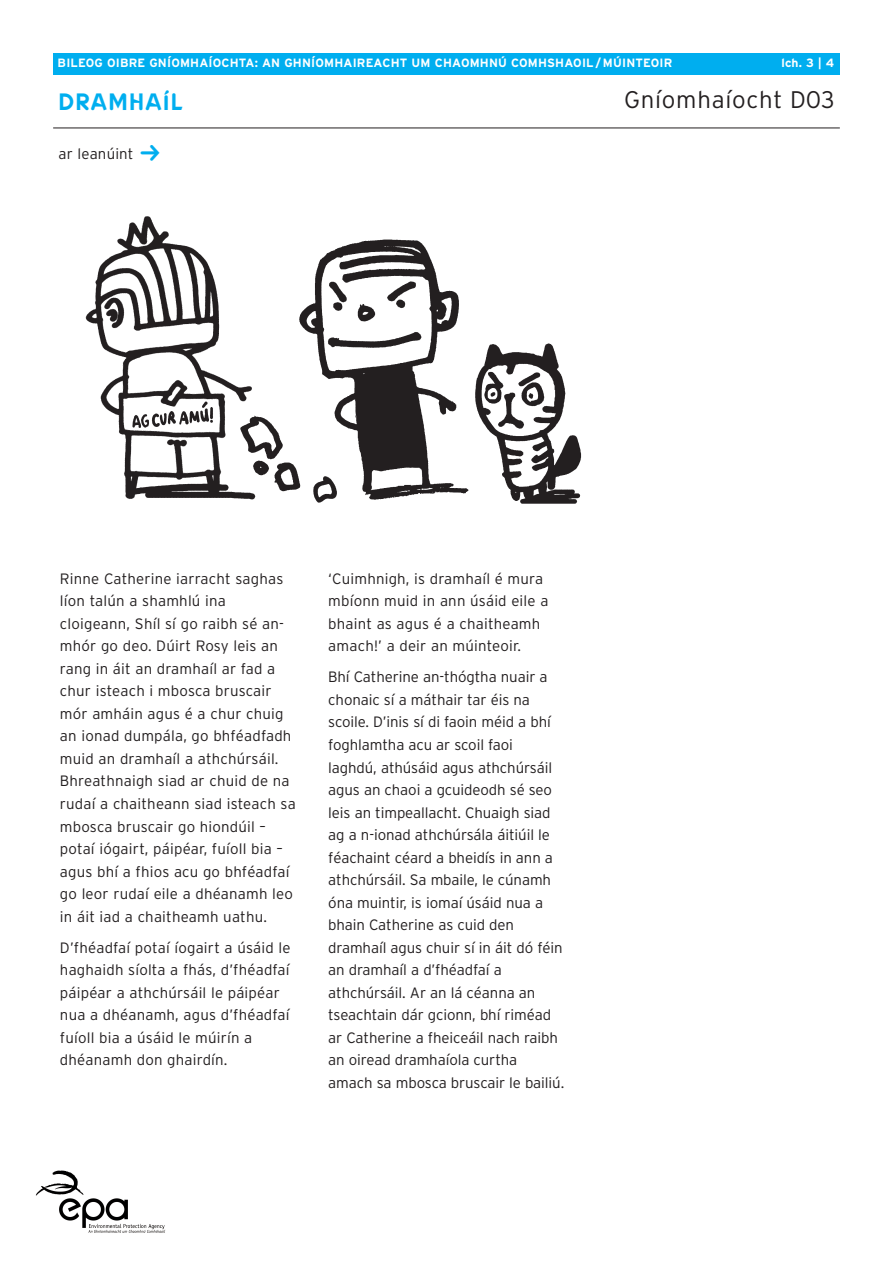
<style>
.page{position:relative;width:893px;height:1263px;background:#fff}
.page>*{position:absolute;margin:0;border:0;box-sizing:border-box;transform-origin:0 0}
.t1{font:300 24px "Interstate";letter-spacing:.03em;color:#231f20}
.t2{font:24px "Keedy Sans Reg";letter-spacing:.055em;color:#00aeef}
.t3{font:300 15px/22.5px "Interstate";letter-spacing:.01em;color:#231f20}
.t4{font:700 12px "Interstate";letter-spacing:.015em;color:#fff}
</style>
<div class="page">
<div style="left:53px;top:53px;width:787px;height:21px;background:#00aeef"></div>
<hr style="left:53px;top:128px;width:787px;height:1px;background:#231f20">
<img style="left:35px;top:1170px;width:131px;height:63px">
<img style="left:85px;top:216px;width:497px;height:288px">
<svg style="left:124px;top:397px;width:94px;height:34px"></svg>
<img style="left:128px;top:399px;width:90px;height:31px">
<p class="t4" style="left:58px;top:56px;width:616px">BILEOG OIBRE GNÍOMHAÍOCHTA: AN GHNÍOMHAIREACHT UM CHAOMHNÚ COMHSHAOIL / MÚINTEOIR</p>
<p class="t4" style="left:781px;top:56px;width:54px">lch. 3 | 4</p>
<h1 class="t1" style="left:624px;top:86px;width:212px">Gníomhaíocht D03</h1>
<p class="t3" style="left:58px;top:142px;width:77px">ar leanúint</p>
<h1 class="t2" style="left:58px;top:88px;width:125px">DRAMHAÍL</h1>
<p class="t3" style="left:60px;top:567px;width:237px">Rinne Catherine iarracht saghas líon talún a shamhlú ina cloigeann, Shíl sí go raibh sé an&shy;mhór go deo. Dúirt Rosy leis an rang in áit an dramhaíl ar fad a chur isteach i mbosca bruscair mór amháin agus é a chur chuig an ionad dumpála, go bhféadfadh muid an dramhaíl a athchúrsáil.<br>Bhreathnaigh siad ar chuid de na rudaí a chaitheann siad isteach sa mbosca bruscair go hiondúil – potaí iógairt, páipéar, fuíoll bia – agus bhí a fhios acu go bhféadfaí go leor rudaí eile a dhéanamh leo in áit iad a chaitheamh uathu.</p>
<p class="t3" style="left:60px;top:936px;width:232px">D’fhéadfaí potaí íogairt a úsáid le haghaidh síolta a fhás, d’fhéadfaí páipéar a athchúrsáil le páipéar nua a dhéanamh, agus d’fhéadfaí fuíoll bia a úsáid le múirín a dhéanamh don ghairdín.</p>
<p class="t3" style="left:328px;top:567px;width:222px">‘Cuimhnigh, is dramhaíl é mura mbíonn muid in ann úsáid eile a bhaint as agus é a chaitheamh amach!’ a deir an múinteoir.</p>
<p class="t3" style="left:328px;top:666px;width:237px">Bhí Catherine an-thógtha nuair a chonaic sí a máthair tar éis na scoile. D’inis sí di faoin méid a bhí foghlamtha acu ar scoil faoi laghdú, athúsáid agus athchúrsáil agus an chaoi a gcuideodh sé seo leis an timpeallacht. Chuaigh siad ag a n-ionad athchúrsála áitiúil le féachaint céard a bheidís in ann a athchúrsáil. Sa mbaile, le cúnamh óna muintir, is iomaí úsáid nua a bhain Catherine as cuid den dramhaíl agus chuir sí in áit dó féin an dramhaíl a d’fhéadfaí a athchúrsáil. Ar an lá céanna an tseachtain dár gcionn, bhí riméad ar Catherine a fheiceáil nach raibh an oiread dramhaíola curtha amach sa mbosca bruscair le bailiú.</p>
</div>
